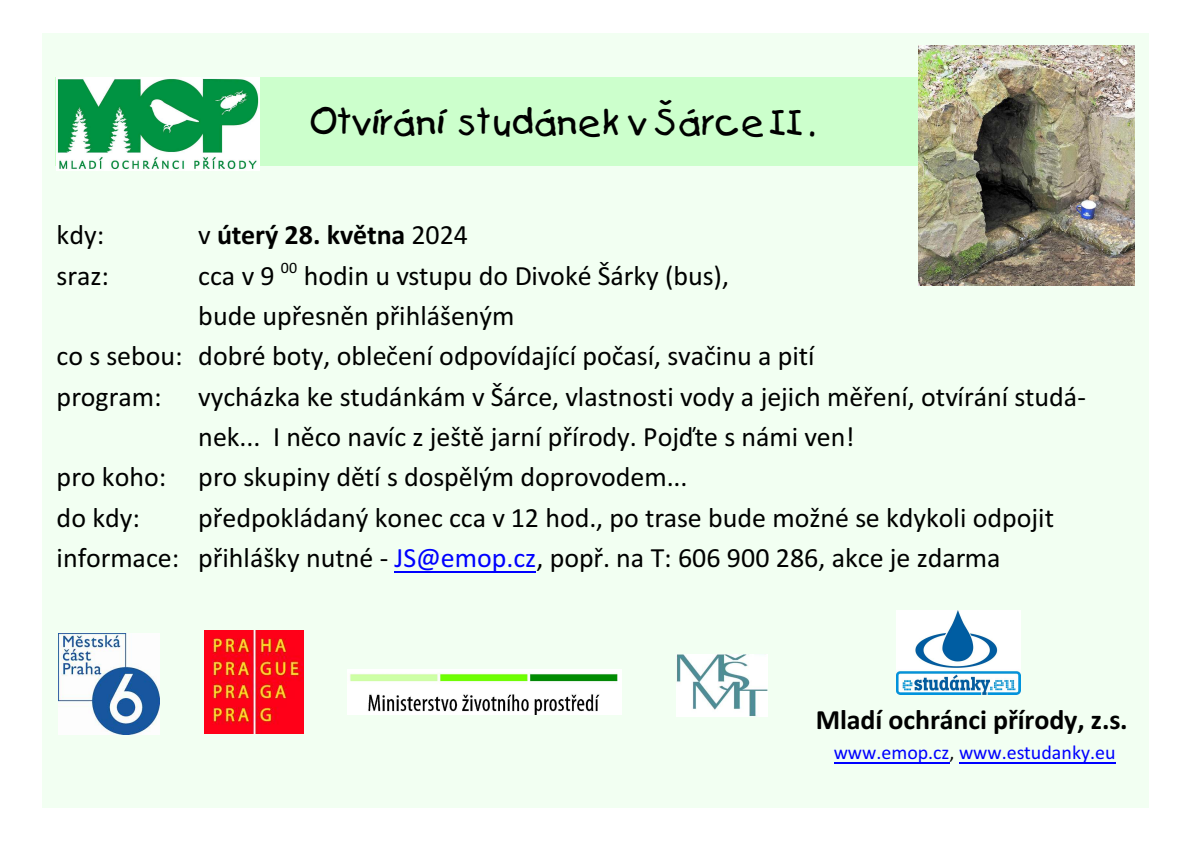
<style>
.page{position:relative;width:1191px;height:842px;background:#fff}
.page>*{position:absolute;margin:0;border:0;box-sizing:border-box;transform-origin:0 0}
.t1{font:34px "Kids";color:#000}
.t2{font:28px/40.4px "Calibri";color:#000}
.t3{font:700 28px "Calibri";letter-spacing:-.005em;color:#000}
.t4{font:20px "Calibri";color:#00f}
.s1{font-weight:400}
.s2{color:#00f}
.s3{color:#000}
</style>
<div class="page">
<div style="left:42px;top:34px;width:1106px;height:774px;background:#f2fff2"></div>
<div style="left:56px;top:78px;width:1078px;height:88px;background:#cfc"></div>
<img style="left:918px;top:45px;width:216px;height:241px">
<img style="left:59px;top:633px;width:101px;height:101px">
<img style="left:896px;top:611px;width:124px;height:84px">
<img style="left:205px;top:631px;width:98px;height:103px">
<img style="left:677px;top:654px;width:90px;height:63px">
<img style="left:347px;top:669px;width:274px;height:45px">
<hr style="left:394px;top:571px;width:142px;height:1px;background:#00f">
<hr style="left:834px;top:762px;width:115px;height:2px;background:#00f">
<hr style="left:959px;top:762px;width:157px;height:2px;background:#00f">
<img style="left:57px;top:78px;width:203px;height:92px">
<p class="t1" style="left:310px;top:109px;width:505px">Otvírání studánek v Šárce II.</p>
<p class="t2" style="left:57px;top:217px;width:49px">kdy:</p>
<p class="t3" style="left:198px;top:223px;width:271px"><span class="s1">v</span> úterý 28. kvìtna <span class="s1">2024</span></p>
<p class="t2" style="left:57px;top:258px;width:54px">sraz:</p>
<p class="t2" style="left:198px;top:257px;width:532px">cca v 9 <sup>00</sup> hodin u vstupu do Divoké Šárky (bus),</p>
<p class="t2" style="left:198px;top:298px;width:318px">bude upøesnìn pøihlášeným</p>
<p class="t2" style="left:57px;top:338px;width:759px">co s sebou: dobré boty, obleèení odpovídající poèasí, svaèinu a pití</p>
<p class="t2" style="left:57px;top:379px;width:106px">program:</p>
<p class="t2" style="left:198px;top:379px;width:889px">vycházka ke studánkám v Šárce, vlastnosti vody a jejich mìøení, otvírání studá-</p>
<p class="t2" style="left:198px;top:419px;width:658px">nek... I nìco navíc z ještì jarní pøírody. Pojïte s námi ven!</p>
<p class="t2" style="left:57px;top:459px;width:632px">pro koho: pro skupiny dìtí s dospìlým doprovodem...</p>
<p class="t2" style="left:57px;top:499px;width:85px">do kdy:</p>
<p class="t2" style="left:57px;top:499px;width:999px;text-indent:142px">pøedpokládaný konec cca v 12 hod., po trase bude možné se kdykoli odpojit informace: pøihlášky nutné - <span class="s2">JS@emop.cz</span>, popø. na T: 606 900 286, akce je zdarma</p>
<p class="t3" style="left:816px;top:707px;width:313px">Mladí ochránci pøírody, z.s.</p>
<p class="t4" style="left:833px;top:744px;width:283px">www.emop.cz<span class="s3">,</span> www.estudanky.eu</p>
</div>
